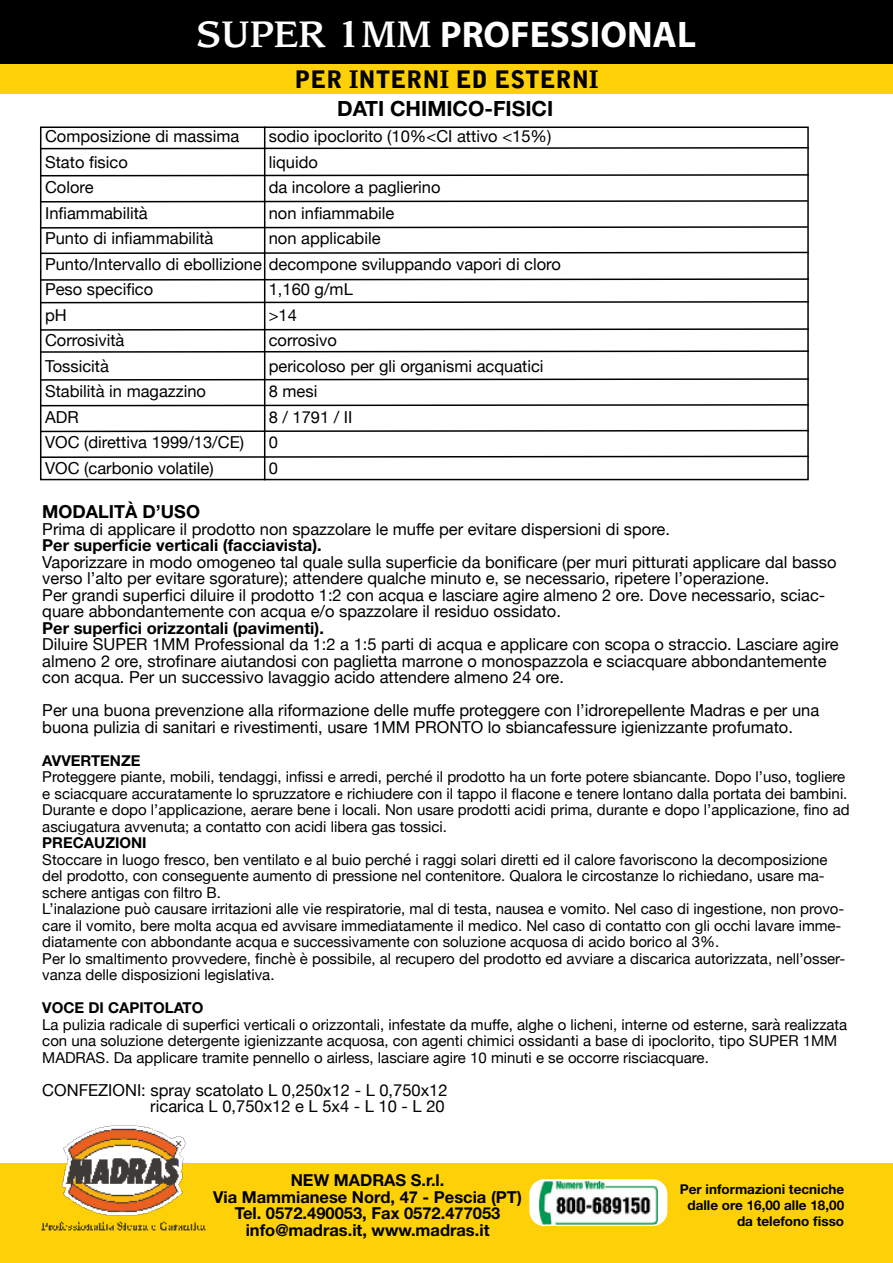
<style>
.page{position:relative;width:893px;height:1263px;background:#fff}
.page>*{position:absolute;margin:0;border:0;box-sizing:border-box;transform-origin:0 0}
.t1{font:700 37.2px "Myriad Pro";color:#fff}
.t2{font:900 24px "Bell Gothic Std";color:#000}
.t3{font:700 21px "Helvetica Neue";color:#000}
.t4{font:700 18px "Helvetica Neue";color:#000}
.t5{font:16.5px/25.5px "Helvetica Neue";color:#000}
.t6{font:700 16.5px/16.5px "Helvetica Neue";color:#000;text-align:center}
.t7{font:15px/16.5px "Helvetica Neue";color:#000}
.t8{font:700 15px "Helvetica Neue";color:#000}
.t9{font:700 13.5px/16.2px "Helvetica Neue";color:#000;text-align:right}
.s1{font-family:"Leawood";font-weight:500;font-size:36px}
</style>
<div class="page">
<div style="left:0;top:0;width:893px;height:64px;background:#000"></div>
<div style="left:0;top:64px;width:893px;height:30px;background:#fed007"></div>
<div style="left:0;top:1164px;width:893px;height:99px;background:#fed007"></div>
<div style="left:40px;top:126px;width:769px;height:354px;border:2px solid #000"></div>
<hr style="left:264px;top:126px;width:1px;height:354px;background:#000">
<svg style="left:39px;top:146px;width:770px;height:4px"></svg>
<svg style="left:40px;top:173px;width:769px;height:4px"></svg>
<svg style="left:39px;top:199px;width:770px;height:4px"></svg>
<svg style="left:39px;top:225px;width:770px;height:4px"></svg>
<svg style="left:40px;top:278px;width:769px;height:3px"></svg>
<svg style="left:40px;top:300px;width:769px;height:4px"></svg>
<svg style="left:40px;top:328px;width:769px;height:3px"></svg>
<svg style="left:40px;top:350px;width:769px;height:3px"></svg>
<svg style="left:40px;top:378px;width:769px;height:3px"></svg>
<svg style="left:40px;top:403px;width:769px;height:4px"></svg>
<svg style="left:40px;top:429px;width:769px;height:4px"></svg>
<svg style="left:40px;top:455px;width:769px;height:4px"></svg>
<svg style="left:40px;top:251px;width:769px;height:4px"></svg>
<img style="left:40px;top:1125px;width:168px;height:106px">
<div style="left:529px;top:1179px;width:138px;height:47px;background:linear-gradient(to bottom,#fffef8,#fffffd);border-radius:15px"></div>
<img style="left:539px;top:1181px;width:119px;height:43px">
<h1 class="t1" style="left:197px;top:10px;width:500px"><span class="s1">SUPER 1MM</span> PROFESSIONAL</h1>
<h2 class="t2" style="left:295px;top:65px;width:305px">PER INTERNI ED ESTERNI</h2>
<h3 class="t3" style="left:337px;top:96px;width:218px">DATI CHIMICO-FISICI</h3>
<p class="t5" style="left:45px;top:125px;width:517px">Composizione di massima<br>Stato fisico<br>Colore<br>Infiammabilità<br>Punto di infiammabilità<br>Punto/Intervallo di ebollizione decompone sviluppando vapori di cloro<br>Peso specifico<br>pH<br>Corrosività<br>Tossicità<br>Stabilità in magazzino<br>ADR<br>VOC (direttiva 1999/13/CE)<br>VOC (carbonio volatile)</p>
<p class="t5" style="left:269px;top:124px;width:284px">sodio ipoclorito (10%&lt;CI attivo &lt;15%) liquido<br>da incolore a paglierino<br>non infiammabile<br>non applicabile</p>
<p class="t5" style="left:269px;top:277px;width:276px">1,160 g/mL<br>&gt;14<br>corrosivo<br>pericoloso per gli organismi acquatici<br>8 mesi<br>8 / 1791 / II<br>0<br>0</p>
<p class="t4" style="left:42px;top:500px;width:159px">MODALITÀ D’USO</p>
<p class="t5" style="left:42px;top:517px;width:629px">Prima di applicare il prodotto non spazzolare le muffe per evitare dispersioni di spore.</p>
<p class="t6" style="left:42px;top:536px;width:281px">Per superficie verticali (facciavista).</p>
<p class="t5" style="left:42px;top:554px;width:796px;line-height:16.5px">Vaporizzare in modo omogeneo tal quale sulla superficie da bonificare (per muri pitturati applicare dal basso verso l’alto per evitare sgorature); attendere qualche minuto e, se necessario, ripetere l’operazione.<br>Per grandi superfici diluire il prodotto 1:2 con acqua e lasciare agire almeno 2 ore. Dove necessario, sciac&shy;quare abbondantemente con acqua e/o spazzolare il residuo ossidato.</p>
<p class="t6" style="left:42px;top:619px;width:283px">Per superfici orizzontali (pavimenti).</p>
<p class="t5" style="left:42px;top:637px;width:798px;line-height:16.5px">Diluire SUPER 1MM Professional da 1:2 a 1:5 parti di acqua e applicare con scopa o straccio. Lasciare agire almeno 2 ore, strofinare aiutandosi con paglietta marrone o monospazzola e sciacquare abbondantemente con acqua. Per un successivo lavaggio acido attendere almeno 24 ore.</p>
<p class="t5" style="left:42px;top:703px;width:778px;line-height:16.5px">Per una buona prevenzione alla riformazione delle muffe proteggere con l’idrorepellente Madras e per una buona pulizia di sanitari e rivestimenti, usare 1MM PRONTO lo sbiancafessure igienizzante profumato.</p>
<p class="t8" style="left:42px;top:751px;width:100px">AVVERTENZE</p>
<p class="t7" style="left:42px;top:769px;width:809px">Proteggere piante, mobili, tendaggi, infissi e arredi, perché il prodotto ha un forte potere sbiancante. Dopo l’uso, togliere e sciacquare accuratamente lo spruzzatore e richiudere con il tappo il flacone e tenere lontano dalla portata dei bambini.<br>Durante e dopo l’applicazione, aerare bene i locali. Non usare prodotti acidi prima, durante e dopo l’applicazione, fino ad asciugatura avvenuta; a contatto con acidi libera gas tossici.</p>
<p class="t8" style="left:42px;top:833px;width:106px">PRECAUZIONI</p>
<p class="t7" style="left:42px;top:852px;width:804px">Stoccare in luogo fresco, ben ventilato e al buio perché i raggi solari diretti ed il calore favoriscono la decomposizione del prodotto, con conseguente aumento di pressione nel contenitore. Qualora le circostanze lo richiedano, usare ma&shy;schere antigas con filtro B.<br>L’inalazione può causare irritazioni alle vie respiratorie, mal di testa, nausea e vomito. Nel caso di ingestione, non provo&shy;care il vomito, bere molta acqua ed avvisare immediatamente il medico. Nel caso di contatto con gli occhi lavare imme&shy;diatamente con abbondante acqua e successivamente con soluzione acquosa di acido borico al 3%.<br>Per lo smaltimento provvedere, finchè è possibile, al recupero del prodotto ed avviare a discarica autorizzata, nell’osser&shy;vanza delle disposizioni legislativa.</p>
<p class="t8" style="left:42px;top:998px;width:163px">VOCE DI CAPITOLATO</p>
<p class="t7" style="left:42px;top:1017px;width:806px">La pulizia radicale di superfici verticali o orizzontali, infestate da muffe, alghe o licheni, interne od esterne, sarà realizzata con una soluzione detergente igienizzante acquosa, con agenti chimici ossidanti a base di ipoclorito, tipo SUPER 1MM<br>MADRAS. Da applicare tramite pennello o airless, lasciare agire 10 minuti e se occorre risciacquare.</p>
<p class="t5" style="left:42px;top:1082px;width:407px;line-height:16.5px;text-align:right">CONFEZIONI: spray scatolato L 0,250x12 - L 0,750x12 ricarica L 0,750x12 e L 5x4 - L 10 - L 20</p>
<p class="t6" style="left:213px;top:1172px;width:310px">NEW MADRAS S.r.l.<br>Via Mammianese Nord, 47 - Pescia (PT)<br>Tel. 0572.490053, Fax 0572.477053 info@madras.it, www.madras.it</p>
<p class="t9" style="left:680px;top:1180px;width:166px">Per informazioni tecniche dalle ore 16,00 alle 18,00 da telefono fisso</p>
</div>
